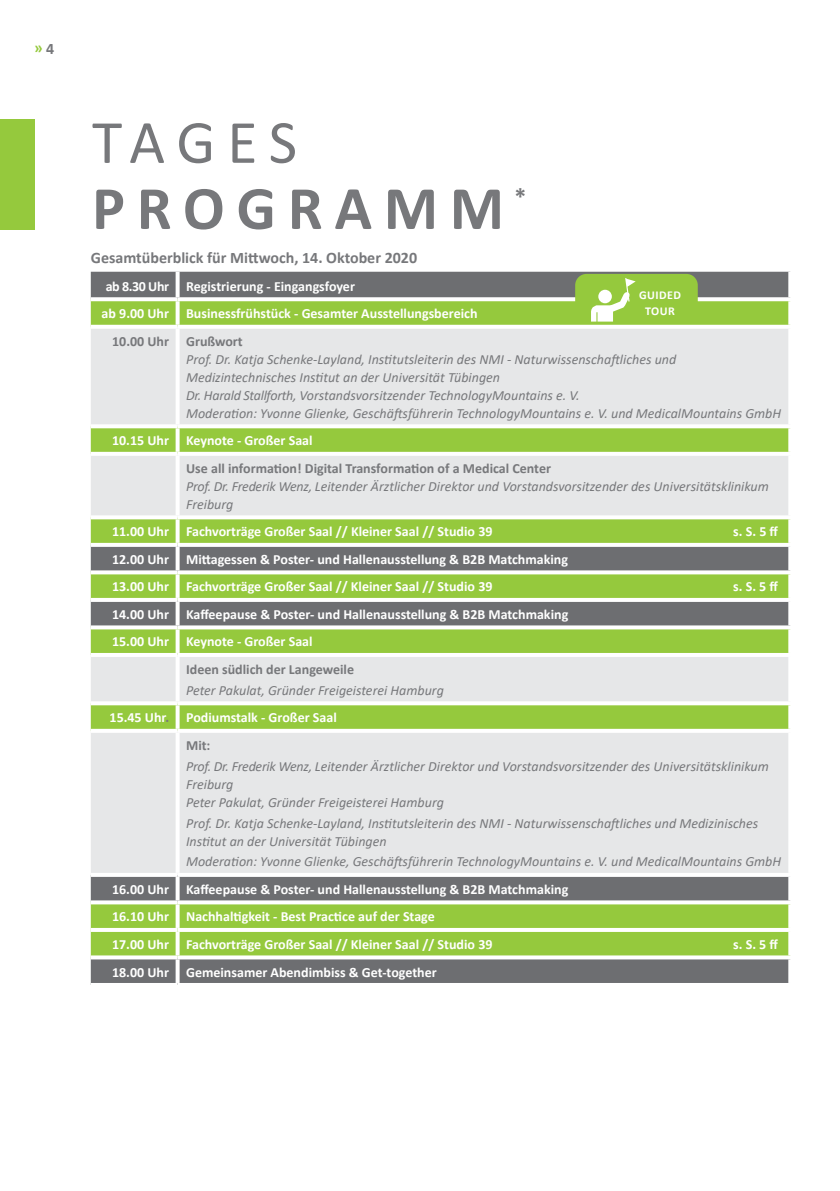
<style>
.page{position:relative;width:840px;height:1191px;background:#fff}
.page>*{position:absolute;margin:0;border:0;box-sizing:border-box;transform-origin:0 0}
.t1{font:700 62px "Calibri";letter-spacing:.19em;color:#77787b}
.t2{font:62px "Calibri";letter-spacing:.18em;color:#77787b}
.t3{font:700 24px "Calibri";color:#77787b}
.titel{font:700 16px "Calibri";color:#77787b}
.t4{font:700 16px "Calibri";color:#95c93d}
.tabelle_neu{font:italic 14px/18px "Calibri";color:#77787b}
.kopf{font:700 14px "Calibri";color:#fff}
.grund2{font:700 14px "Calibri";color:#fff}
.tabelle_neu-2{font:700 14px "Calibri";color:#77787b}
.tabelle_neu-3{font:700 14px "Calibri";color:#fff}
.titel-2{font:700 12px "Calibri";letter-spacing:.04em;color:#fff}
.s1{color:#77787b}
.s2{font-weight:700;font-style:normal}
</style>
<div class="page">
<div style="left:0;top:119px;width:34px;height:111px;background:#95c93d"></div>
<div style="left:91px;top:272px;width:696px;height:711px;background:#6d6e71"></div>
<svg style="left:91px;top:301px;width:696px;height:654px;background:#8cb24c"></svg>
<svg style="left:91px;top:329px;width:696px;height:544px;background:#c8d5b5"></svg>
<svg style="left:175px;top:272px;width:4px;height:25px"></svg>
<svg style="left:175px;top:301px;width:4px;height:24px"></svg>
<svg style="left:175px;top:329px;width:4px;height:95px"></svg>
<svg style="left:175px;top:428px;width:4px;height:24px"></svg>
<svg style="left:175px;top:456px;width:4px;height:59px"></svg>
<svg style="left:175px;top:519px;width:4px;height:24px"></svg>
<svg style="left:175px;top:547px;width:4px;height:23px"></svg>
<svg style="left:175px;top:574px;width:4px;height:24px"></svg>
<svg style="left:175px;top:602px;width:4px;height:23px"></svg>
<svg style="left:175px;top:629px;width:4px;height:24px"></svg>
<svg style="left:175px;top:657px;width:4px;height:44px"></svg>
<svg style="left:175px;top:705px;width:4px;height:24px"></svg>
<svg style="left:175px;top:733px;width:4px;height:140px"></svg>
<svg style="left:175px;top:877px;width:4px;height:23px"></svg>
<svg style="left:175px;top:904px;width:4px;height:24px"></svg>
<svg style="left:175px;top:932px;width:4px;height:23px"></svg>
<svg style="left:175px;top:959px;width:4px;height:24px"></svg>
<svg style="left:787px;top:272px;width:2px;height:25px"></svg>
<svg style="left:91px;top:297px;width:86px;height:4px"></svg>
<svg style="left:177px;top:297px;width:613px;height:4px"></svg>
<svg style="left:787px;top:301px;width:4px;height:24px"></svg>
<hr style="left:91px;top:325px;width:86px;height:4px;background:#fff">
<hr style="left:177px;top:325px;width:614px;height:4px;background:#fff">
<svg style="left:787px;top:329px;width:1px;height:95px"></svg>
<hr style="left:91px;top:424px;width:86px;height:4px;background:#fff">
<hr style="left:177px;top:424px;width:614px;height:4px;background:#fff">
<svg style="left:787px;top:428px;width:4px;height:24px"></svg>
<hr style="left:91px;top:452px;width:86px;height:4px;background:#fff">
<hr style="left:177px;top:452px;width:614px;height:4px;background:#fff">
<svg style="left:787px;top:456px;width:1px;height:59px"></svg>
<hr style="left:91px;top:515px;width:86px;height:4px;background:#fff">
<hr style="left:177px;top:515px;width:614px;height:4px;background:#fff">
<svg style="left:787px;top:519px;width:4px;height:24px"></svg>
<svg style="left:91px;top:543px;width:86px;height:4px"></svg>
<svg style="left:177px;top:543px;width:613px;height:4px"></svg>
<svg style="left:787px;top:547px;width:2px;height:23px"></svg>
<svg style="left:787px;top:574px;width:4px;height:24px"></svg>
<svg style="left:787px;top:602px;width:2px;height:23px"></svg>
<svg style="left:91px;top:625px;width:86px;height:4px"></svg>
<svg style="left:177px;top:625px;width:614px;height:4px"></svg>
<svg style="left:787px;top:629px;width:4px;height:24px"></svg>
<hr style="left:91px;top:653px;width:86px;height:4px;background:#fff">
<hr style="left:177px;top:653px;width:614px;height:4px;background:#fff">
<svg style="left:787px;top:657px;width:1px;height:44px"></svg>
<hr style="left:91px;top:701px;width:86px;height:4px;background:#fff">
<hr style="left:177px;top:701px;width:614px;height:4px;background:#fff">
<svg style="left:787px;top:705px;width:4px;height:24px"></svg>
<hr style="left:91px;top:729px;width:86px;height:4px;background:#fff">
<hr style="left:177px;top:729px;width:614px;height:4px;background:#fff">
<svg style="left:787px;top:733px;width:1px;height:140px"></svg>
<svg style="left:91px;top:873px;width:86px;height:4px"></svg>
<svg style="left:177px;top:873px;width:613px;height:4px"></svg>
<svg style="left:787px;top:877px;width:2px;height:23px"></svg>
<svg style="left:91px;top:900px;width:86px;height:4px"></svg>
<svg style="left:177px;top:900px;width:614px;height:4px"></svg>
<svg style="left:787px;top:904px;width:4px;height:24px"></svg>
<hr style="left:91px;top:928px;width:86px;height:4px;background:#fff">
<hr style="left:177px;top:928px;width:614px;height:4px;background:#fff">
<svg style="left:787px;top:932px;width:2px;height:23px"></svg>
<svg style="left:91px;top:955px;width:86px;height:4px"></svg>
<svg style="left:177px;top:955px;width:614px;height:4px"></svg>
<svg style="left:787px;top:959px;width:4px;height:24px"></svg>
<svg style="left:91px;top:570px;width:86px;height:4px"></svg>
<svg style="left:177px;top:570px;width:614px;height:4px"></svg>
<hr style="left:91px;top:598px;width:86px;height:4px;background:#fff">
<hr style="left:177px;top:598px;width:614px;height:4px;background:#fff">
<div style="left:575px;top:274px;width:122px;height:43px;background:#95c93d;border-radius:11px"></div>
<svg style="left:590px;top:278px;width:45px;height:43px"></svg>
<div style="left:598px;top:290px;width:13px;height:13px;background:#fff;border-radius:50%"></div>
<p class="t4" style="left:34px;top:37px;width:22px">»<span class="s1">4</span></p>
<p class="t2" style="left:92px;top:99px;width:206px">TAGES</p>
<p class="t1" style="left:92px;top:164px;width:413px">PROGRAMM</p>
<p class="t3" style="left:514px;top:180px;width:13px">*</p>
<p class="titel" style="left:91px;top:247px;width:327px">Gesamtüberblick für Mittwoch, 14. Oktober 2020</p>
<p class="kopf" style="left:106px;top:276px;width:65px">ab 8.30 Uhr</p>
<p class="kopf" style="left:186px;top:276px;width:170px">Registrierung - Eingangsfoyer</p>
<p class="grund2" style="left:102px;top:304px;width:69px">ab 9.00 Uhr</p>
<p class="kopf" style="left:186px;top:304px;width:293px">Businessfrühstück - Gesamter Ausstellungsbereich</p>
<p class="tabelle_neu-2" style="left:112px;top:331px;width:58px">10.00 Uhr</p>
<p class="tabelle_neu" style="left:186px;top:331px;width:596px"><span class="s2">Grußwort<br></span>Prof. Dr. Katja Schenke-Layland, Institutsleiterin des NMI - Naturwissenschaftliches und Medizintechnisches Institut an der Universität Tübingen<br>Dr. Harald Stallforth, Vorstandsvorsitzender TechnologyMountains e. V.<br>Moderation: Yvonne Glienke, Geschäftsführerin TechnologyMountains e. V. und MedicalMountains GmbH</p>
<p class="grund2" style="left:112px;top:431px;width:58px">10.15 Uhr</p>
<p class="kopf" style="left:186px;top:431px;width:128px">Keynote - Großer Saal</p>
<p class="tabelle_neu" style="left:186px;top:458px;width:584px"><span class="s2">Use all information! Digital Transformation of a Medical Center<br></span>Prof. Dr. Frederik Wenz, Leitender Ärztlicher Direktor und Vorstandsvorsitzender des Universitätsklinikum<br>Freiburg</p>
<p class="grund2" style="left:112px;top:522px;width:58px">11.00 Uhr</p>
<p class="kopf" style="left:186px;top:522px;width:308px">Fachvorträge Großer Saal // Kleiner Saal // Studio 39</p>
<p class="kopf" style="left:732px;top:522px;width:46px">s. S. 5 ff</p>
<p class="kopf" style="left:112px;top:549px;width:58px">12.00 Uhr</p>
<p class="kopf" style="left:186px;top:549px;width:383px">Mittagessen &amp; Poster- und Hallenausstellung &amp; B2B Matchmaking</p>
<p class="kopf" style="left:112px;top:577px;width:58px">13.00 Uhr</p>
<p class="kopf" style="left:186px;top:577px;width:308px">Fachvorträge Großer Saal // Kleiner Saal // Studio 39</p>
<p class="kopf" style="left:732px;top:577px;width:46px">s. S. 5 ff</p>
<p class="kopf" style="left:112px;top:604px;width:58px">14.00 Uhr</p>
<p class="kopf" style="left:186px;top:604px;width:383px">Kaffeepause &amp; Poster- und Hallenausstellung &amp; B2B Matchmaking</p>
<p class="grund2" style="left:112px;top:632px;width:58px">15.00 Uhr</p>
<p class="kopf" style="left:186px;top:632px;width:128px">Keynote - Großer Saal</p>
<p class="tabelle_neu-2" style="left:186px;top:659px;width:169px">Ideen südlich der Langeweile</p>
<p class="tabelle_neu" style="left:186px;top:680px;width:259px">Peter Pakulat, Gründer Freigeisterei Hamburg</p>
<p class="tabelle_neu-3" style="left:109px;top:708px;width:61px">15.45 Uhr<span class="s1">.</span></p>
<p class="kopf" style="left:186px;top:708px;width:152px">Podiumstalk - Großer Saal</p>
<p class="tabelle_neu-2" style="left:186px;top:735px;width:26px">Mit:</p>
<p class="tabelle_neu" style="left:186px;top:756px;width:584px">Prof. Dr. Frederik Wenz, Leitender Ärztlicher Direktor und Vorstandsvorsitzender des Universitätsklinikum<br>Freiburg<br>Peter Pakulat, Gründer Freigeisterei Hamburg</p>
<p class="tabelle_neu" style="left:186px;top:813px;width:573px">Prof. Dr. Katja Schenke-Layland, Institutsleiterin des NMI - Naturwissenschaftliches und Medizinisches<br>Institut an der Universität Tübingen</p>
<p class="tabelle_neu" style="left:186px;top:852px;width:596px">Moderation: Yvonne Glienke, Geschäftsführerin TechnologyMountains e. V. und MedicalMountains GmbH</p>
<p class="kopf" style="left:112px;top:879px;width:58px">16.00 Uhr</p>
<p class="kopf" style="left:186px;top:879px;width:383px">Kaffeepause &amp; Poster- und Hallenausstellung &amp; B2B Matchmaking</p>
<p class="grund2" style="left:112px;top:907px;width:58px">16.10 Uhr</p>
<p class="kopf" style="left:186px;top:907px;width:250px">Nachhaltigkeit - Best Practice auf der Stage</p>
<p class="grund2" style="left:112px;top:934px;width:58px">17.00 Uhr</p>
<p class="kopf" style="left:186px;top:934px;width:308px">Fachvorträge Großer Saal // Kleiner Saal // Studio 39</p>
<p class="kopf" style="left:732px;top:934px;width:46px">s. S. 5 ff</p>
<p class="grund2" style="left:112px;top:962px;width:58px">18.00 Uhr</p>
<p class="kopf" style="left:186px;top:962px;width:252px">Gemeinsamer Abendimbiss &amp; Get-together</p>
<p class="titel-2" style="left:638px;top:287px;width:43px">GUIDED</p>
<p class="titel-2" style="left:644px;top:303px;width:31px">TOUR</p>
</div>
